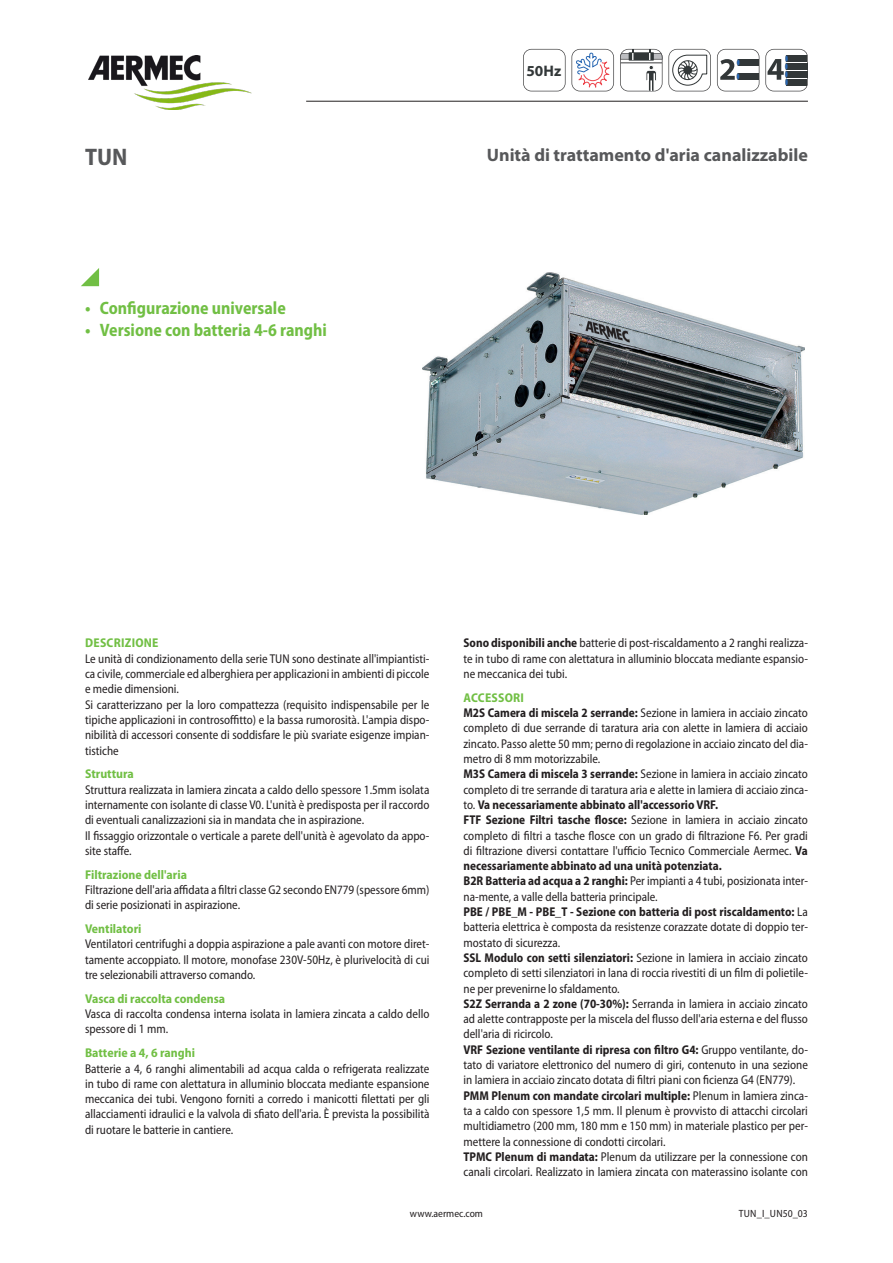
<style>
.page{position:relative;width:893px;height:1263px;background:#fff}
.page>*{position:absolute;margin:0;border:0;box-sizing:border-box;transform-origin:0 0}
.grandezza_it{font:700 semi-condensed 24px "Myriad Pro";color:#57585a}
.t1{font:700 semi-condensed 18px "Myriad Pro";color:#71bf44;scale:.95 1}
.descrizione_it{font:700 18px "Myriad Pro";color:#57585a}
.t2{font:700 15.3px "Myriad Pro";color:#323738}
.normale_it{font:semi-condensed 12.75px/15.3px "Myriad Pro";color:#231f20;text-align:justify;scale:.95 1}
.title1_it{font:700 semi-condensed 12.75px "Myriad Pro";color:#71bf44}
.title1_it-2{font:700 semi-condensed 12.75px "Myriad Pro";letter-spacing:.02em;color:#71bf44}
.t3{font:semi-condensed 10.5px "Myriad Pro";color:#231f20}
.s1{font-weight:700}
</style>
<div class="page">
<svg style="left:81px;top:268px;width:18px;height:18px"></svg>
<hr style="left:306px;top:101px;width:502px;height:1px;background:#231f20">
<img style="left:88px;top:56px;width:164px;height:54px">
<svg style="left:620px;top:49px;width:42px;height:42px"></svg>
<svg style="left:523px;top:49px;width:91px;height:42px"></svg>
<svg style="left:668px;top:49px;width:43px;height:42px"></svg>
<svg style="left:717px;top:49px;width:42px;height:42px"></svg>
<svg style="left:765px;top:49px;width:43px;height:42px"></svg>
<img style="left:422px;top:272px;width:383px;height:243px">
<p class="t2" style="left:526px;top:61px;width:36px">50Hz</p>
<p class="grandezza_it" style="left:85px;top:141px;width:44px">TUN</p>
<p class="descrizione_it" style="left:487px;top:143px;width:323px">Unità di trattamento d'aria canalizzabile</p>
<p class="t1" style="left:85px;top:296px;width:213px">• Configurazione universale</p>
<p class="t1" style="left:85px;top:318px;width:256px">• Versione con batteria 4-6 ranghi</p>
<p class="title1_it-2" style="left:85px;top:635px;width:75px">DESCRIZIONE</p>
<p class="normale_it" style="left:85px;top:651px;width:364px">Le unità di condizionamento della serie TUN sono destinate all'impiantisti&shy;ca civile, commerciale ed alberghiera per applicazioni in ambienti di piccole e medie dimensioni.</p>
<p class="normale_it" style="left:85px;top:696px;width:364px">Si caratterizzano per la loro compattezza (requisito indispensabile per le tipiche applicazioni in controsoffitto) e la bassa rumorosità. L'ampia dispo&shy;nibilità di accessori consente di soddisfare le più svariate esigenze impian&shy;tistiche</p>
<p class="title1_it" style="left:85px;top:766px;width:50px">Struttura</p>
<p class="normale_it" style="left:85px;top:781px;width:364px">Struttura realizzata in lamiera zincata a caldo dello spessore 1.5mm isolata internamente con isolante di classe V0. L'unità è predisposta per il raccordo di eventuali canalizzazioni sia in mandata che in aspirazione.</p>
<p class="normale_it" style="left:85px;top:827px;width:364px">Il fissaggio orizzontale o verticale a parete dell'unità è agevolato da appo&shy;site staffe.</p>
<p class="title1_it" style="left:85px;top:866px;width:104px">Filtrazione dell'aria</p>
<p class="normale_it" style="left:85px;top:882px;width:364px">Filtrazione dell'aria affidata a filtri classe G2 secondo EN779 (spessore 6mm) di serie posizionati in aspirazione.</p>
<p class="title1_it" style="left:85px;top:920px;width:58px">Ventilatori</p>
<p class="normale_it" style="left:85px;top:936px;width:364px">Ventilatori centrifughi a doppia aspirazione a pale avanti con motore diret&shy;tamente accoppiato. Il motore, monofase 230V-50Hz, è plurivelocità di cui tre selezionabili attraverso comando.</p>
<p class="title1_it" style="left:85px;top:990px;width:142px">Vasca di raccolta condensa</p>
<p class="normale_it" style="left:85px;top:1006px;width:364px">Vasca di raccolta condensa interna isolata in lamiera zincata a caldo dello spessore di 1 mm.</p>
<p class="title1_it" style="left:85px;top:1045px;width:111px">Batterie a 4, 6 ranghi</p>
<p class="normale_it" style="left:85px;top:1060px;width:364px">Batterie a 4, 6 ranghi alimentabili ad acqua calda o refrigerata realizzate in tubo di rame con alettatura in alluminio bloccata mediante espansione meccanica dei tubi. Vengono forniti a corredo i manicotti filettati per gli allacciamenti idraulici e la valvola di sfiato dell'aria. È prevista la possibilità di ruotare le batterie in cantiere.</p>
<p class="normale_it" style="left:463px;top:635px;width:364px"><span class="s1">Sono disponibili anche</span> batterie di post-riscaldamento a 2 ranghi realizza&shy;te in tubo di rame con alettatura in alluminio bloccata mediante espansio&shy;ne meccanica dei tubi.</p>
<p class="title1_it-2" style="left:464px;top:689px;width:62px">ACCESSORI</p>
<p class="normale_it" style="left:463px;top:705px;width:364px"><span class="s1">M2S Camera di miscela 2 serrande:</span> Sezione in lamiera in acciaio zincato completo di due serrande di taratura aria con alette in lamiera di acciaio zincato. Passo alette 50 mm; perno di regolazione in acciaio zincato del dia&shy;metro di 8 mm motorizzabile.</p>
<p class="normale_it" style="left:463px;top:766px;width:364px"><span class="s1">M3S Camera di miscela 3 serrande:</span> Sezione in lamiera in acciaio zincato completo di tre serrande di taratura aria e alette in lamiera di acciaio zinca&shy;to. <span class="s1">Va necessariamente abbinato all'accessorio VRF.</span></p>
<p class="normale_it" style="left:463px;top:812px;width:364px"><span class="s1">FTF Sezione Filtri tasche flosce:</span> Sezione in lamiera in acciaio zincato completo di filtri a tasche flosce con un grado di filtrazione F6. Per gradi di filtrazione diversi contattare l'ufficio Tecnico Commerciale Aermec. <span class="s1">Va necessariamente abbinato ad una unità potenziata.</span></p>
<p class="normale_it" style="left:463px;top:873px;width:364px"><span class="s1">B2R Batteria ad acqua a 2 ranghi:</span> Per impianti a 4 tubi, posizionata inter&shy;na-mente, a valle della batteria principale.</p>
<p class="normale_it" style="left:463px;top:904px;width:364px"><span class="s1">PBE / PBE_M - PBE_T - Sezione con batteria di post riscaldamento:</span> La batteria elettrica è composta da resistenze corazzate dotate di doppio ter&shy;mostato di sicurezza.</p>
<p class="normale_it" style="left:463px;top:950px;width:364px"><span class="s1">SSL Modulo con setti silenziatori:</span> Sezione in lamiera in acciaio zincato completo di setti silenziatori in lana di roccia rivestiti di un film di polietile&shy;ne per prevenirne lo sfaldamento.</p>
<p class="normale_it" style="left:463px;top:996px;width:364px"><span class="s1">S2Z Serranda a 2 zone (70-30%):</span> Serranda in lamiera in acciaio zincato ad alette contrapposte per la miscela del flusso dell'aria esterna e del flusso dell'aria di ricircolo.</p>
<p class="normale_it" style="left:463px;top:1042px;width:364px"><span class="s1">VRF Sezione ventilante di ripresa con filtro G4:</span> Gruppo ventilante, do&shy;tato di variatore elettronico del numero di giri, contenuto in una sezione in lamiera in acciaio zincato dotata di filtri piani con ficienza G4 (EN779).</p>
<p class="normale_it" style="left:463px;top:1087px;width:364px"><span class="s1">PMM Plenum con mandate circolari multiple:</span> Plenum in lamiera zinca&shy;ta a caldo con spessore 1,5 mm. Il plenum è provvisto di attacchi circolari multidiametro (200 mm, 180 mm e 150 mm) in materiale plastico per per&shy;mettere la connessione di condotti circolari.</p>
<p class="normale_it" style="left:463px;top:1149px;width:364px"><span class="s1">TPMC Plenum di mandata:</span> Plenum da utilizzare per la connessione con canali circolari. Realizzato in lamiera zincata con materassino isolante con</p>
<p class="t3" style="left:410px;top:1207px;width:75px">www.aermec.com</p>
<p class="t3" style="left:739px;top:1207px;width:70px">TUN_I_UN50_03</p>
</div>
